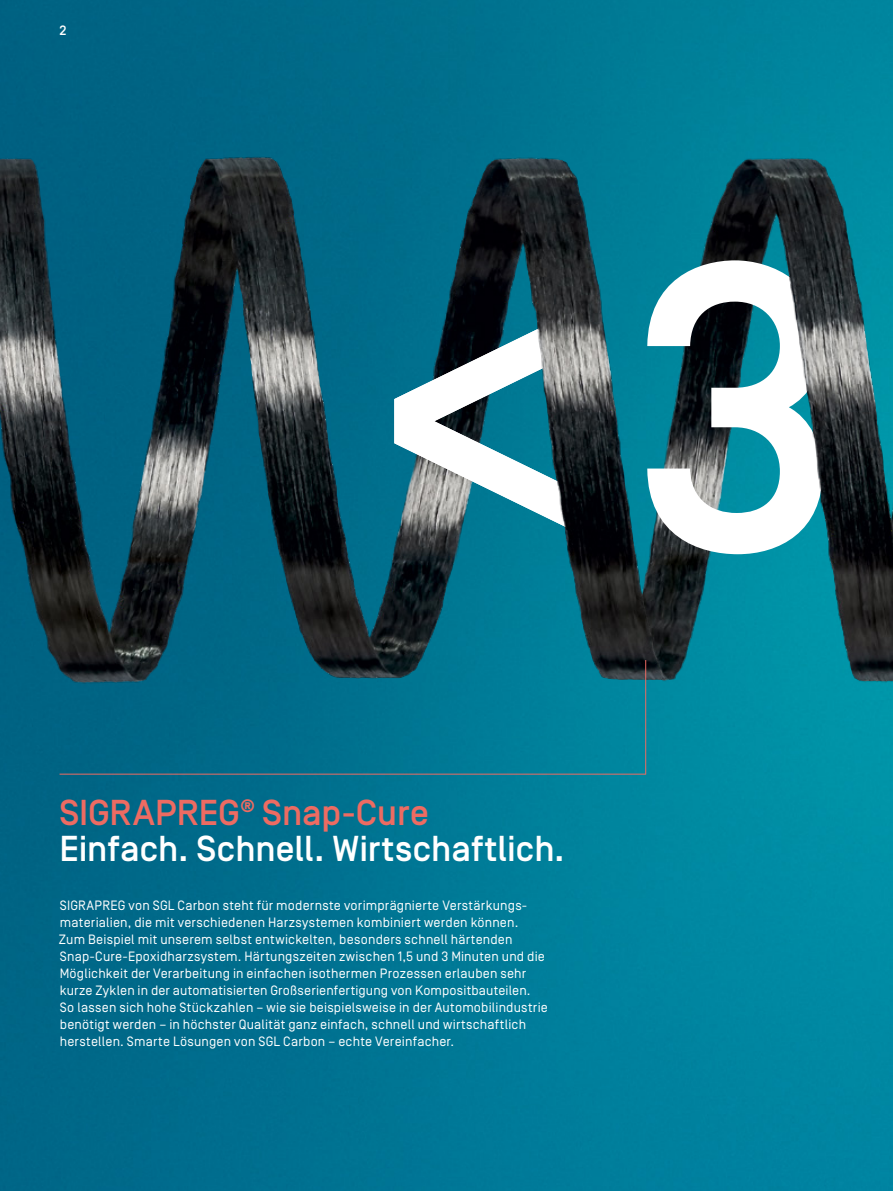
<style>
.page{position:relative;width:893px;height:1191px;background:#fff}
.page>*{position:absolute;margin:0;border:0;box-sizing:border-box;transform-origin:0 0}
.SGL_Headline_XL_272Pt_Medium_White{font:500 408px "Simplon Norm";color:#fff}
.SGL_Headline3_24Pt_Medium_White{font:500 36px "Simplon Norm";letter-spacing:-.005em;color:#fff}
.SGL_Headline3_24Pt_Medium_Smart_Orange{font:500 36px "Simplon Norm";letter-spacing:-.005em;color:#ed6b62}
.SGL_Copy_9Pt_Regular_White{font:13.5px/17px "Simplon Norm";letter-spacing:.015em;color:#fff}
.Paginierung_links_9Pt_Medium_Petrol{font:500 13.5px "Simplon Norm";color:#fff}
</style>
<div class="page">
<img style="left:0;top:0;width:893px;height:1191px">
<hr style="left:60px;top:773px;width:586px;height:1px;background:#ed6b62">
<hr style="left:645px;top:660px;width:1px;height:114px;background:#ed6b62">
<p class="Paginierung_links_9Pt_Medium_Petrol" style="left:60px;top:23px;width:9px">2</p>
<p class="SGL_Headline_XL_272Pt_Medium_White" style="left:368px;top:193px;width:478px">&lt;3</p>
<p class="SGL_Headline3_24Pt_Medium_Smart_Orange" style="left:60px;top:793px;width:371px">SIGRAPREG<sup>®</sup> Snap-Cure</p>
<p class="SGL_Headline3_24Pt_Medium_White" style="left:60px;top:829px;width:507px">Einfach. Schnell. Wirtschaftlich.</p>
<p class="SGL_Copy_9Pt_Regular_White" style="left:59px;top:897px;width:490px">SIGRAPREG von SGL Carbon steht für modernste vorimprägnierte Verstärkungs&shy;materialien, die mit verschiedenen Harzsystemen kombiniert werden können.<br>Zum Beispiel mit unserem selbst entwickelten, besonders schnell härtenden Snap-Cure-Epoxidharzsystem. Härtungszeiten zwischen 1,5 und 3 Minuten und die Möglichkeit der Verarbeitung in einfachen isothermen Prozessen erlauben sehr kurze Zyklen in der automatisierten Großserienfertigung von Kompositbauteilen.<br>So lassen sich hohe Stückzahlen – wie sie beispielsweise in der Automobilindustrie benötigt werden – in höchster Qualität ganz einfach, schnell und wirtschaftlich herstellen. Smarte Lösungen von SGL Carbon – echte Vereinfacher.</p>
</div>
